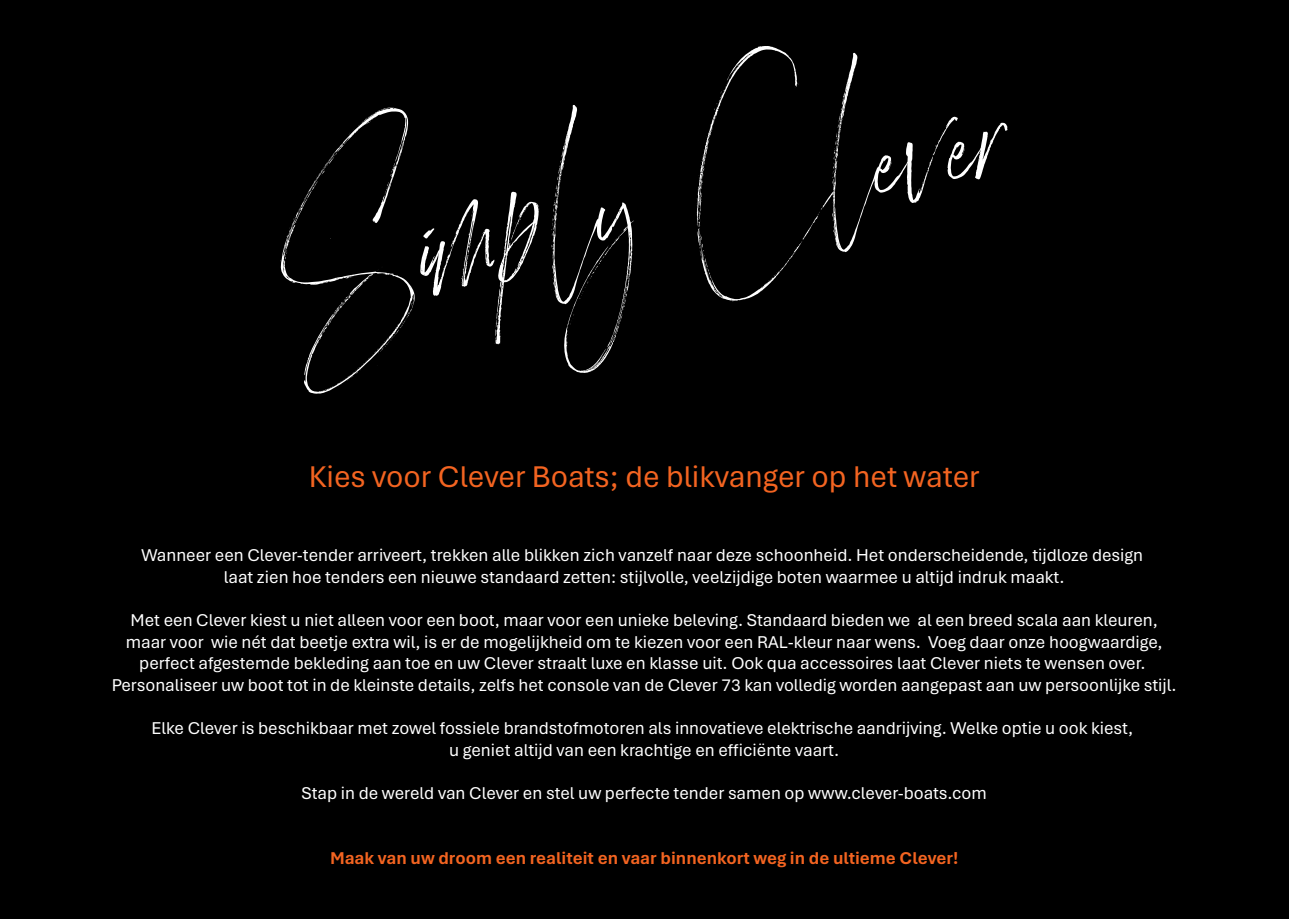
<style>
.page{position:relative;width:1289px;height:919px;background:#fff}
.page>*{position:absolute;margin:0;border:0;box-sizing:border-box;transform-origin:0 0}
.t1{font:31.5px "Aptos";color:#f36421}
.t2{font:18px/21.6px "Aptos";color:#fff;text-align:center}
.t3{font:700 18px "Aptos";color:#f36421}
</style>
<div class="page">
<div style="left:0;top:0;width:1288px;height:918px;background:#000"></div>
<svg style="left:280px;top:107px;width:259px;height:287px"></svg>
<svg style="left:551px;top:105px;width:83px;height:268px"></svg>
<svg style="left:696px;top:46px;width:311px;height:255px"></svg>
<h1 class="t1" style="left:309px;top:455px;width:672px">Kies voor Clever Boats; de blikvanger op het water</h1>
<p class="t2" style="left:141px;top:543px;width:1003px">Wanneer een Clever-tender arriveert, trekken alle blikken zich vanzelf naar deze schoonheid. Het onderscheidende, tijdloze design laat zien hoe tenders een nieuwe standaard zetten: stijlvolle, veelzijdige boten waarmee u altijd indruk maakt.</p>
<p class="t2" style="left:112px;top:608px;width:1066px">Met een Clever kiest u niet alleen voor een boot, maar voor een unieke beleving. Standaard bieden we al een breed scala aan kleuren, maar voor wie nét dat beetje extra wil, is er de mogelijkheid om te kiezen voor een RAL-kleur naar wens. Voeg daar onze hoogwaardige, perfect afgestemde bekleding aan toe en uw Clever straalt luxe en klasse uit. Ook qua accessoires laat Clever niets te wensen over.<br>Personaliseer uw boot tot in de kleinste details, zelfs het console van de Clever 73 kan volledig worden aangepast aan uw persoonlijke stijl.</p>
<p class="t2" style="left:151px;top:716px;width:983px">Elke Clever is beschikbaar met zowel fossiele brandstofmotoren als innovatieve elektrische aandrijving. Welke optie u ook kiest, u geniet altijd van een krachtige en efficiënte vaart.</p>
<p class="t2" style="left:301px;top:781px;width:686px">Stap in de wereld van Clever en stel uw perfecte tender samen op www.clever-boats.com</p>
<p class="t3" style="left:330px;top:845px;width:629px">Maak van uw droom een realiteit en vaar binnenkort weg in de ultieme Clever!</p>
</div>
